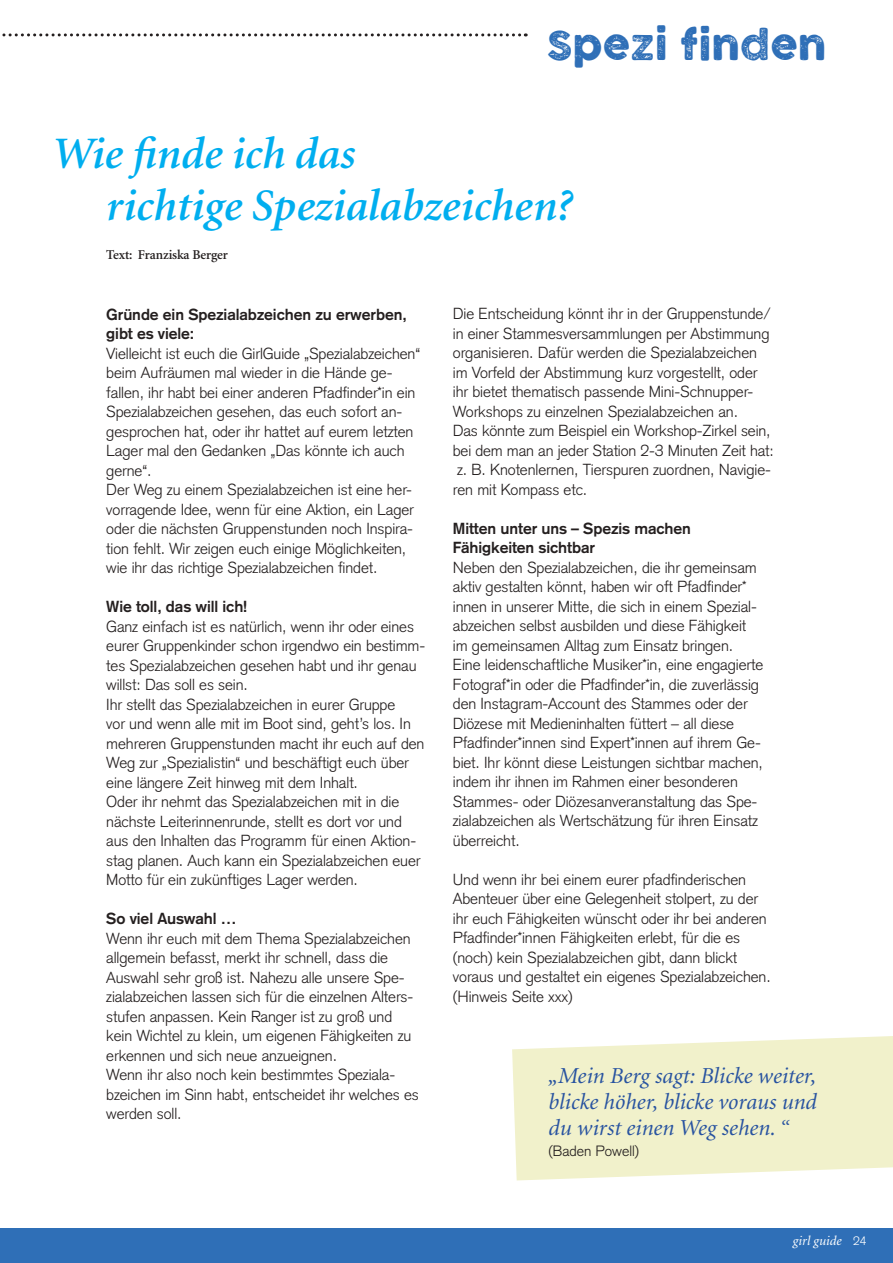
<style>
.page{position:relative;width:893px;height:1263px;background:#fff}
.page>*{position:absolute;margin:0;border:0;box-sizing:border-box;transform-origin:0 0}
.t1{font:italic 600 45px/52.5px "Minion";color:#00aeef}
.t2{font:39px "COCOGOOSELETTERPRESS";letter-spacing:.01em;color:#2f6fb7}
.t3{font:italic 22.8px/26.1px "Minion";color:#2853a0;text-align:justify}
.t4{font:300 15.75px/19.5px "Akzidenz Grotesk";letter-spacing:-.005em;color:#241f1f}
.t5{font:700 15.75px/19.5px "Akzidenz Grotesk";letter-spacing:-.005em;color:#241f1f}
.t6{font:300 14.7px "Akzidenz Grotesk";color:#241f1f}
.t7{font:600 13.5px "Minion";letter-spacing:-.01em;color:#241f1f}
.t8{font:italic 13.5px "Minion";color:#fff}
.s1{font-size:21.15px}
.s2{font-family:"Akzidenz Grotesk";font-weight:300;font-style:normal;font-size:12px}
</style>
<div class="page">
<svg style="left:512px;top:1036px;width:381px;height:144px;fill:#f1f1cb"></svg>
<div style="left:0;top:1228px;width:893px;height:35px;background:#2f6fb7"></div>
<svg style="left:2px;top:33px;width:524px;height:3px"></svg>
<h2 class="t2" style="left:547px;top:24px;width:281px">Spezi finden</h2>
<h1 class="t1" style="left:106px;top:129px;width:468px;text-indent:-54px">Wie finde ich das<br>richtige Spezialabzeichen?</h1>
<p class="t7" style="left:106px;top:248px;width:123px">Text: Franziska Berger</p>
<p class="t5" style="left:106px;top:304px;width:302px">Gründe ein Spezialabzeichen zu erwerben, gibt es viele:</p>
<p class="t4" style="left:106px;top:344px;width:316px">Vielleicht ist euch die GirlGuide „Spezialabzeichen“ beim Aufräumen mal wieder in die Hände ge&shy;fallen, ihr habt bei einer anderen Pfadfinder*in ein Spezialabzeichen gesehen, das euch sofort an&shy;gesprochen hat, oder ihr hattet auf eurem letzten Lager mal den Gedanken „Das könnte ich auch gerne“.<br>Der Weg zu einem Spezialabzeichen ist eine her&shy;vorragende Idee, wenn für eine Aktion, ein Lager oder die nächsten Gruppenstunden noch Inspira&shy;tion fehlt. Wir zeigen euch einige Möglichkeiten, wie ihr das richtige Spezialabzeichen findet.</p>
<p class="t5" style="left:106px;top:597px;width:143px">Wie toll, das will ich!</p>
<p class="t4" style="left:106px;top:617px;width:321px">Ganz einfach ist es natürlich, wenn ihr oder eines eurer Gruppenkinder schon irgendwo ein bestimm&shy;tes Spezialabzeichen gesehen habt und ihr genau willst: Das soll es sein.<br>Ihr stellt das Spezialabzeichen in eurer Gruppe<br>vor und wenn alle mit im Boot sind, geht’s los. In mehreren Gruppenstunden macht ihr euch auf den Weg zur „Spezialistin“ und beschäftigt euch über eine längere Zeit hinweg mit dem Inhalt.<br>Oder ihr nehmt das Spezialabzeichen mit in die nächste Leiterinnenrunde, stellt es dort vor und aus den Inhalten das Programm für einen Aktion&shy;stag planen. Auch kann ein Spezialabzeichen euer Motto für ein zukünftiges Lager werden.</p>
<p class="t5" style="left:106px;top:909px;width:132px">So viel Auswahl …</p>
<p class="t4" style="left:106px;top:929px;width:314px">Wenn ihr euch mit dem Thema Spezialabzeichen allgemein befasst, merkt ihr schnell, dass die Auswahl sehr groß ist. Nahezu alle unsere Spe&shy;zialabzeichen lassen sich für die einzelnen Alters&shy;stufen anpassen. Kein Ranger ist zu groß und kein Wichtel zu klein, um eigenen Fähigkeiten zu erkennen und sich neue anzueignen.<br>Wenn ihr also noch kein bestimmtes Speziala&shy;bzeichen im Sinn habt, entscheidet ihr welches es werden soll.</p>
<p class="t4" style="left:453px;top:304px;width:323px">Die Entscheidung könnt ihr in der Gruppenstunde/ in einer Stammesversammlungen per Abstimmung organisieren. Dafür werden die Spezialabzeichen im Vorfeld der Abstimmung kurz vorgestellt, oder ihr bietet thematisch passende Mini-Schnupper-Workshops zu einzelnen Spezialabzeichen an.<br>Das könnte zum Beispiel ein Workshop-Zirkel sein, bei dem man an jeder Station 2-3 Minuten Zeit hat: z. B. Knotenlernen, Tierspuren zuordnen, Navigie&shy;ren mit Kompass etc.</p>
<p class="t5" style="left:453px;top:518px;width:239px">Mitten unter uns – Spezis machen<br>Fähigkeiten sichtbar</p>
<p class="t4" style="left:453px;top:558px;width:312px">Neben den Spezialabzeichen, die ihr gemeinsam aktiv gestalten könnt, haben wir oft Pfadfinder* innen in unserer Mitte, die sich in einem Spezial&shy;abzeichen selbst ausbilden und diese Fähigkeit im gemeinsamen Alltag zum Einsatz bringen.<br>Eine leidenschaftliche Musiker*in, eine engagierte Fotograf*in oder die Pfadfinder*in, die zuverlässig den Instagram-Account des Stammes oder der Diözese mit Medieninhalten füttert – all diese Pfadfinder*innen sind Expert*innen auf ihrem Ge&shy;biet. Ihr könnt diese Leistungen sichtbar machen, indem ihr ihnen im Rahmen einer besonderen Stammes- oder Diözesanveranstaltung das Spe&shy;zialabzeichen als Wertschätzung für ihren Einsatz überreicht.</p>
<p class="t4" style="left:453px;top:870px;width:319px">Und wenn ihr bei einem eurer pfadfinderischen Abenteuer über eine Gelegenheit stolpert, zu der ihr euch Fähigkeiten wünscht oder ihr bei anderen Pfadfinder*innen Fähigkeiten erlebt, für die es (noch) kein Spezialabzeichen gibt, dann blickt voraus und gestaltet ein eigenes Spezialabzeichen. (Hinweis Seite xxx)</p>
<h3 class="t3" style="left:549px;top:1063px;width:270px">„Mein Berg sagt: Blicke weiter, blicke höher, blicke voraus und du wirst einen Weg sehen. <span class="s1">“</span></h3>
<p class="t6" style="left:549px;top:1142px;width:92px">(Baden Powell)</p>
<p class="t8" style="left:793px;top:1234px;width:75px">girl guide <span class="s2">24</span></p>
</div>
